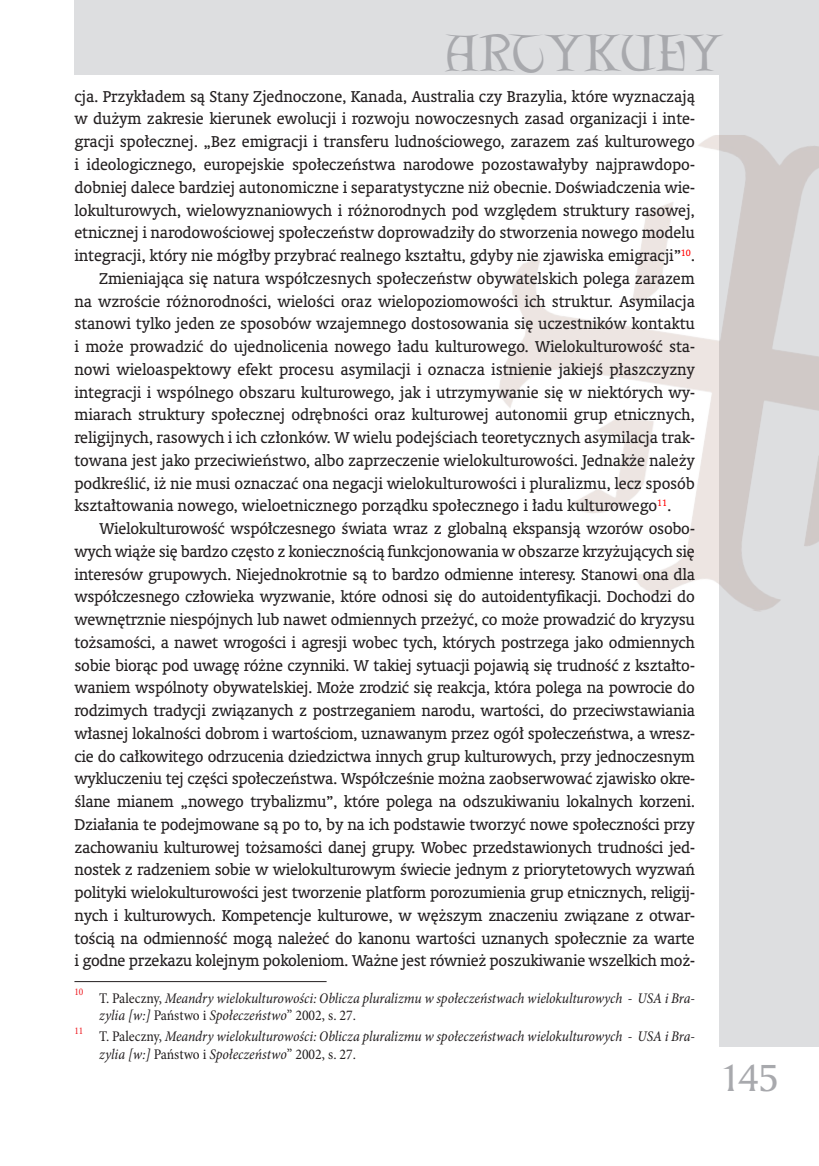
<style>
.page{position:relative;width:819px;height:1166px;background:#fff}
.page>*{position:absolute;margin:0;border:0;box-sizing:border-box;transform-origin:0 0}
.t1{font:46.55px "Lettergical PL";letter-spacing:-.005em;color:#a8a9ad}
.t2{font:36.75px "Amerigo PL";color:#a8a9ad}
.Normalny_PK{font:15.75px/22.8px "Oranda PL";letter-spacing:-.01em;color:#231f20;text-align:justify}
.przypisy_PK{font:italic condensed 14.88px/17.8px "Minion Pro";letter-spacing:-.005em;color:#231f20}
.przypisy_PK-2{font:condensed 10.15px "Minion Pro";color:#ee1d23}
.s1{font-style:normal}
</style>
<div class="page">
<div style="left:719px;top:0;width:100px;height:1047px;background:#dddee0"></div>
<div style="left:74px;top:0;width:745px;height:74px;background:#dddee0"></div>
<img style="left:499px;top:135px;width:320px;height:477px">
<hr style="left:74px;top:981px;width:252px;height:1px;background:#231f20">
<h1 class="t1" style="left:445px;top:25px;width:279px">ARTYKUŁY</h1>
<p class="Normalny_PK" style="left:74px;top:85px;width:622px">cja. Przykładem są Stany Zjednoczone, Kanada, Australia czy Brazylia, które wyznaczają w dużym zakresie kierunek ewolucji i rozwoju nowoczesnych zasad organizacji i inte&shy;gracji społecznej. „Bez emigracji i transferu ludnościowego, zarazem zaś kulturowego i ideologicznego, europejskie społeczeństwa narodowe pozostawałyby najprawdopo&shy;dobniej dalece bardziej autonomiczne i separatystyczne niż obecnie. Doświadczenia wie&shy;lokulturowych, wielowyznaniowych i różnorodnych pod względem struktury rasowej, etnicznej i narodowościowej społeczeństw doprowadziły do stworzenia nowego modelu integracji, który nie mógłby przybrać realnego kształtu, gdyby nie zjawiska emigracji”<sup>10</sup>.</p>
<p class="Normalny_PK" style="left:74px;top:267px;width:622px;text-indent:25px">Zmieniająca się natura współczesnych społeczeństw obywatelskich polega zarazem na wzroście różnorodności, wielości oraz wielopoziomowości ich struktur. Asymilacja stanowi tylko jeden ze sposobów wzajemnego dostosowania się uczestników kontaktu i może prowadzić do ujednolicenia nowego ładu kulturowego. Wielokulturowość sta&shy;nowi wieloaspektowy efekt procesu asymilacji i oznacza istnienie jakiejś płaszczyzny integracji i wspólnego obszaru kulturowego, jak i utrzymywanie się w niektórych wy&shy;miarach struktury społecznej odrębności oraz kulturowej autonomii grup etnicznych, religijnych, rasowych i ich członków. W wielu podejściach teoretycznych asymilacja trak&shy;towana jest jako przeciwieństwo, albo zaprzeczenie wielokulturowości. Jednakże należy podkreślić, iż nie musi oznaczać ona negacji wielokulturowości i pluralizmu, lecz sposób kształtowania nowego, wieloetnicznego porządku społecznego i ładu kulturowego<sup>11</sup>.</p>
<p class="Normalny_PK" style="left:74px;top:517px;width:622px;text-indent:25px">Wielokulturowość współczesnego świata wraz z globalną ekspansją wzorów osobo&shy;wych wiąże się bardzo często z koniecznością funkcjonowania w obszarze krzyżujących się interesów grupowych. Niejednokrotnie są to bardzo odmienne interesy. Stanowi ona dla współczesnego człowieka wyzwanie, które odnosi się do autoidentyfikacji. Dochodzi do wewnętrznie niespójnych lub nawet odmiennych przeżyć, co może prowadzić do kryzysu tożsamości, a nawet wrogości i agresji wobec tych, których postrzega jako odmiennych sobie biorąc pod uwagę różne czynniki. W takiej sytuacji pojawią się trudność z kształto&shy;waniem wspólnoty obywatelskiej. Może zrodzić się reakcja, która polega na powrocie do rodzimych tradycji związanych z postrzeganiem narodu, wartości, do przeciwstawiania własnej lokalności dobrom i wartościom, uznawanym przez ogół społeczeństwa, a wresz&shy;cie do całkowitego odrzucenia dziedzictwa innych grup kulturowych, przy jednoczesnym wykluczeniu tej części społeczeństwa. Współcześnie można zaobserwować zjawisko okre&shy;ślane mianem „nowego trybalizmu”, które polega na odszukiwaniu lokalnych korzeni.<br>Działania te podejmowane są po to, by na ich podstawie tworzyć nowe społeczności przy zachowaniu kulturowej tożsamości danej grupy. Wobec przedstawionych trudności jed&shy;nostek z radzeniem sobie w wielokulturowym świecie jednym z priorytetowych wyzwań polityki wielokulturowości jest tworzenie platform porozumienia grup etnicznych, religij&shy;nych i kulturowych. Kompetencje kulturowe, w węższym znaczeniu związane z otwar&shy;tością na odmienność mogą należeć do kanonu wartości uznanych społecznie za warte i godne przekazu kolejnym pokoleniom. Ważne jest również poszukiwanie wszelkich moż-</p>
<p class="przypisy_PK-2" style="left:74px;top:985px;width:11px">10</p>
<p class="przypisy_PK" style="left:99px;top:989px;width:597px"><span class="s1">T. Paleczny,</span> Meandry wielokulturowości: Oblicza pluralizmu w społeczeństwach wielokulturowych - USA i Bra&shy;zylia [w:] <span class="s1">Państwo i</span> Społeczeństwo<span class="s1">” 2002, s. 27.</span></p>
<p class="przypisy_PK-2" style="left:74px;top:1024px;width:11px">11</p>
<p class="przypisy_PK" style="left:99px;top:1028px;width:597px"><span class="s1">T. Paleczny,</span> Meandry wielokulturowości: Oblicza pluralizmu w społeczeństwach wielokulturowych - USA i Bra&shy;zylia [w:] <span class="s1">Państwo i</span> Społeczeństwo<span class="s1">” 2002, s. 27.</span></p>
<h2 class="t2" style="left:719px;top:1053px;width:61px">145</h2>
</div>
